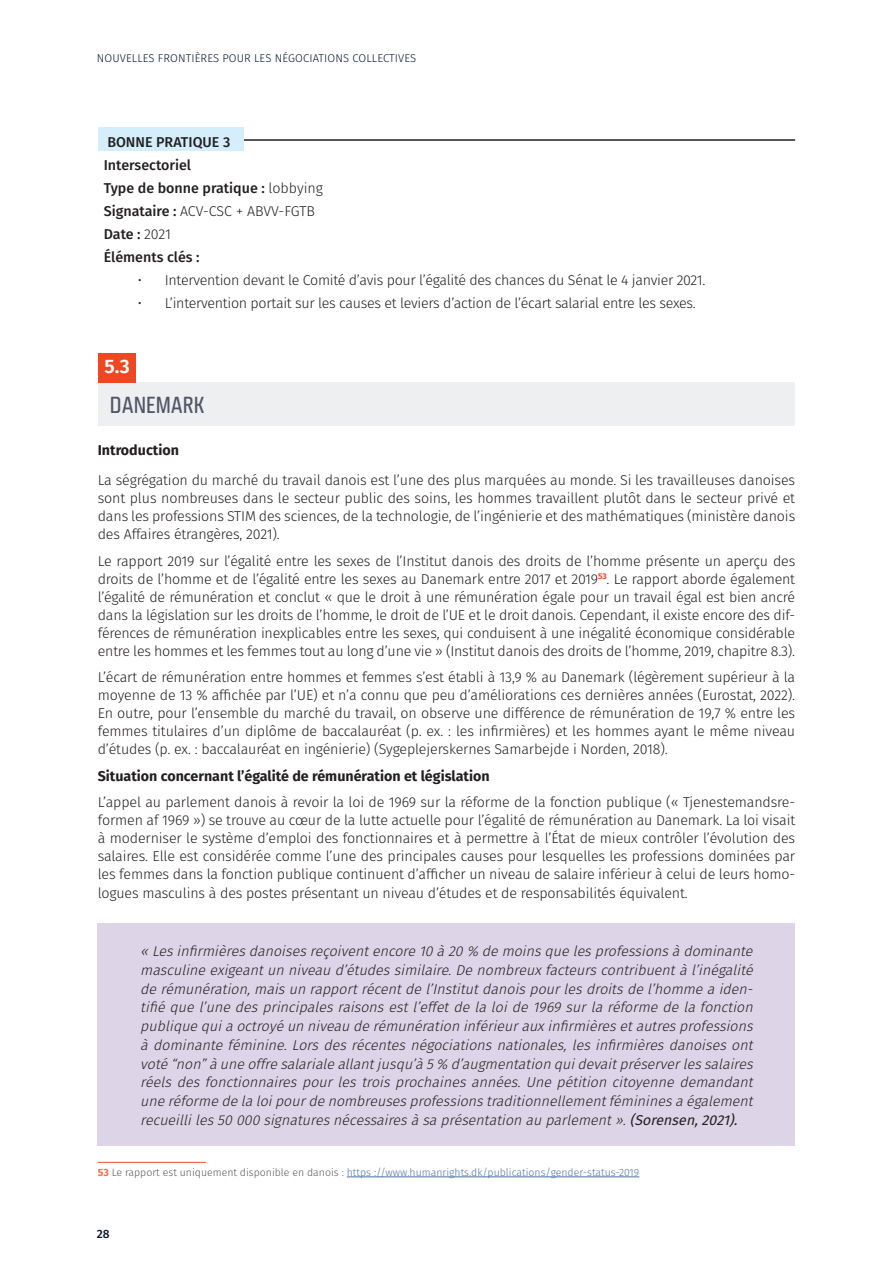
<style>
.page{position:relative;width:893px;height:1263px;background:#fff}
.page>*{position:absolute;margin:0;border:0;box-sizing:border-box;transform-origin:0 0}
.titles_blocks{font:22.5px "Fishmonger CR";color:#515567}
.copy{font:600 19.5px "Fira Sans";color:#fff}
.t1{font:300 14.25px/18px "Fira Sans";letter-spacing:-.015em;color:#231f20;text-align:justify}
.t2{font:italic 300 14.25px/18.8px "Fira Sans";letter-spacing:-.01em;color:#231f20;text-align:justify}
.t3{font:500 14.25px "Fira Sans";color:#231f20}
.t4{font:700 14.25px "Fira Sans";color:#231f20}
.t5{font:500 12px "Fira Sans";color:#05152d}
.t6{font:300 11.25px "Fira Sans";letter-spacing:.01em;color:#05152d}
.footnotes{font:300 10.5px "Fira Sans";color:#4d72ac}
.s1{font-weight:300}
.s2{font-weight:500}
.s3{font-weight:400}
.s4{font-weight:700;color:#f36e42}
.s5{color:#57585a}
</style>
<div class="page">
<hr style="left:165px;top:139px;width:630px;height:2px;background:#231f20">
<div style="left:98px;top:128px;width:146px;height:23px;background:#d4effb"></div>
<div style="left:98px;top:924px;width:697px;height:222px;background:#ded4e8"></div>
<div style="left:98px;top:382px;width:697px;height:44px;background:#eeeff1"></div>
<div style="left:98px;top:353px;width:38px;height:29px;background:#ef4722"></div>
<hr style="left:98px;top:1162px;width:108px;height:1px;background:#ef4722">
<hr style="left:347px;top:1176px;width:292px;height:1px;background:#4d72ac">
<p class="t6" style="left:97px;top:50px;width:321px">NOUVELLES FRONTIÈRES POUR LES NÉGOCIATIONS COLLECTIVES</p>
<p class="t3" style="left:107px;top:130px;width:124px">BONNE PRATIQUE 3</p>
<p class="t3" style="left:104px;top:153px;width:89px">Intersectoriel</p>
<p class="t3" style="left:104px;top:176px;width:221px">Type de bonne pratique : <span class="s1">lobbying</span></p>
<p class="t1" style="left:104px;top:202px;width:213px"><span class="s2">Signataire :</span> ACV-CSC + ABVV-FGTB</p>
<p class="t3" style="left:104px;top:222px;width:69px">Date : <span class="s1">2021</span></p>
<p class="t3" style="left:104px;top:245px;width:97px">Éléments clés :</p>
<p class="t1" style="left:138px;top:271px;width:569px">• Intervention devant le Comité d’avis pour l’égalité des chances du Sénat le 4 janvier 2021.</p>
<p class="t1" style="left:138px;top:294px;width:559px">• L’intervention portait sur les causes et leviers d’action de l’écart salarial entre les sexes.</p>
<p class="copy" style="left:105px;top:350px;width:27px">5.3</p>
<p class="titles_blocks" style="left:110px;top:392px;width:96px">DANEMARK</p>
<p class="t4" style="left:98px;top:438px;width:83px">Introduction</p>
<p class="t1" style="left:98px;top:471px;width:699px">La ségrégation du marché du travail danois est l’une des plus marquées au monde. Si les travailleuses danoises sont plus nombreuses dans le secteur public des soins, les hommes travaillent plutôt dans le secteur privé et dans les professions STIM des sciences, de la technologie, de l’ingénierie et des mathématiques (ministère danois des Affaires étrangères, 2021).</p>
<p class="t1" style="left:98px;top:552px;width:699px">Le rapport 2019 sur l’égalité entre les sexes de l’Institut danois des droits de l’homme présente un aperçu des droits de l’homme et de l’égalité entre les sexes au Danemark entre 2017 et 2019<sup>53</sup>. Le rapport aborde également l’égalité de rémunération et conclut « que le droit à une rémunération égale pour un travail égal est bien ancré dans la législation sur les droits de l’homme, le droit de l’UE et le droit danois. Cependant, il existe encore des dif&shy;férences de rémunération inexplicables entre les sexes, qui conduisent à une inégalité économique considérable entre les hommes et les femmes tout au long d’une vie » (Institut danois des droits de l’homme, 2019, chapitre 8.3).</p>
<p class="t1" style="left:98px;top:668px;width:699px">L’écart de rémunération entre hommes et femmes s’est établi à 13,9 % au Danemark (légèrement supérieur à la moyenne de 13 % affichée par l’UE) et n’a connu que peu d’améliorations ces dernières années (Eurostat, 2022).<br>En outre, pour l’ensemble du marché du travail, on observe une différence de rémunération de 19,7 % entre les femmes titulaires d’un diplôme de baccalauréat (p. ex. : les infirmières) et les hommes ayant le même niveau d’études (p. ex. : baccalauréat en ingénierie) (Sygeplejerskernes Samarbejde i Norden, 2018).</p>
<p class="t4" style="left:98px;top:764px;width:393px">Situation concernant l’égalité de rémunération et législation</p>
<p class="t1" style="left:98px;top:793px;width:699px">L’appel au parlement danois à revoir la loi de 1969 sur la réforme de la fonction publique (« Tjenestemandsre&shy;formen af 1969 ») se trouve au cœur de la lutte actuelle pour l’égalité de rémunération au Danemark. La loi visait à moderniser le système d’emploi des fonctionnaires et à permettre à l’État de mieux contrôler l’évolution des salaires. Elle est considérée comme l’une des principales causes pour lesquelles les professions dominées par les femmes dans la fonction publique continuent d’afficher un niveau de salaire inférieur à celui de leurs homo&shy;logues masculins à des postes présentant un niveau d’études et de responsabilités équivalent.</p>
<p class="t2" style="left:140px;top:942px;width:618px">«Lesinfirmièresdanoisesreçoiventencore10à20% demoinsquelesprofessionsàdominante masculineexigeantun niveau d’étudessimilaire.Denombreuxfacteurscontribuentàl’inégalité derémunération,maisun rapportrécentdel’Institutdanoispourlesdroitsdel’hommeaiden&shy;tifiéquel’unedesprincipalesraisonsestl’effetdelaloide1969surlaréformedelafonction publiquequiaoctroyéun niveau derémunération inférieurauxinfirmièresetautresprofessions à dominante féminine. Lors des récentes négociations nationales, les infirmières danoises ont voté“non”àuneoffresalarialeallantjusqu’à5% d’augmentation quidevaitpréserverlessalaires réels des fonctionnaires pour les trois prochaines années. Une pétition citoyenne demandant uneréformedelaloipourdenombreusesprofessionstraditionnellementfémininesaégalement recueilliles50000signaturesnécessairesàsaprésentation au parlement».<span class="s3">(Sorensen,2021).</span></p>
<p class="footnotes" style="left:98px;top:1165px;width:543px"><span class="s4">53</span> <span class="s5">Le rapport est uniquement disponible en danois :</span> https ://www.humanrights.dk/publications/gender-status-2019</p>
<p class="t5" style="left:97px;top:1224px;width:14px">28</p>
</div>
